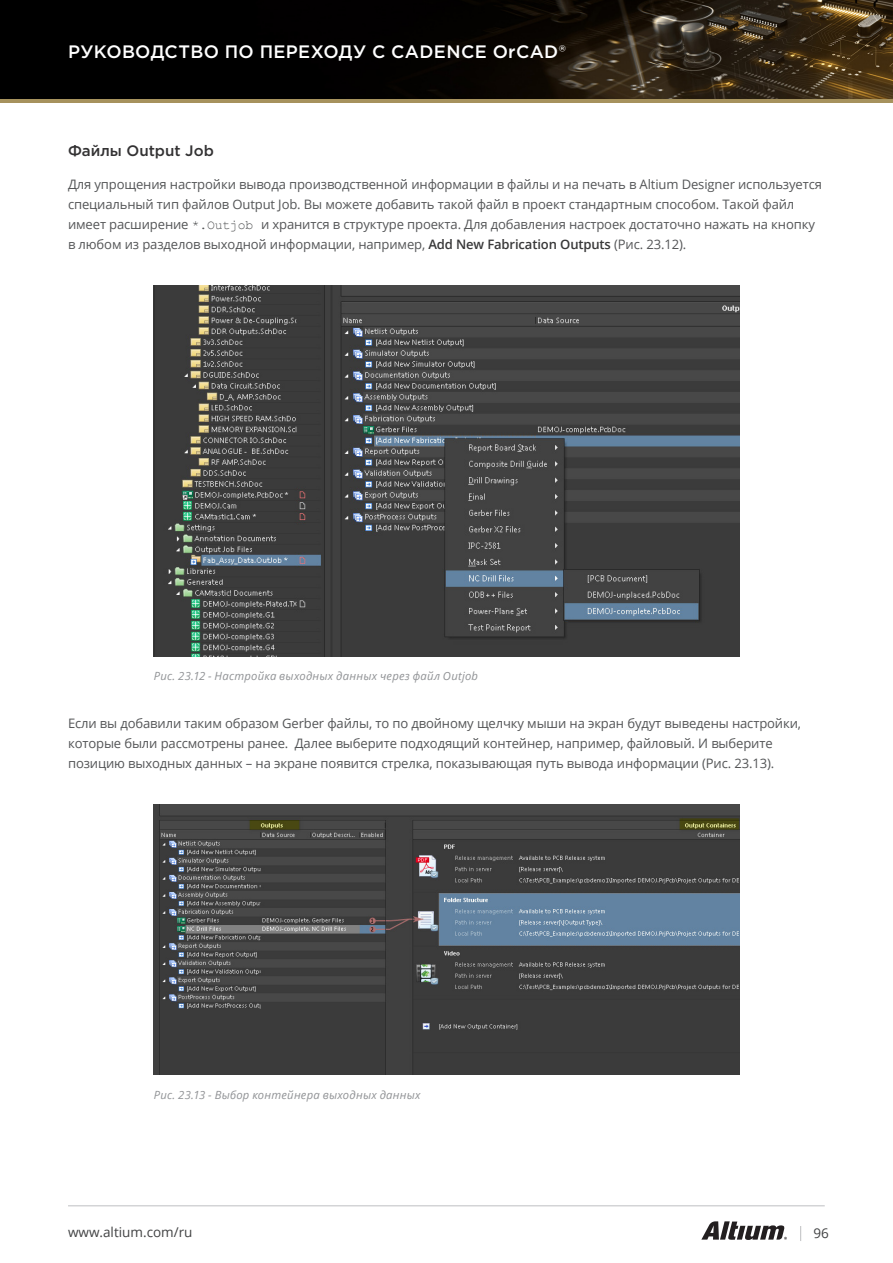
<style>
.page{position:relative;width:893px;height:1263px;background:#fff}
.page>*{position:absolute;margin:0;border:0;box-sizing:border-box;transform-origin:0 0}
.t1{font:500 18px "Gotham Pro";letter-spacing:.02em;color:#fff}
.Basic_Title{font:500 15.15px "Gotham Pro";color:#333233}
.t2{font:13.5px "Open Sans";color:#414243}
.Basic_Content{font:13.05px/20.1px "Open Sans";letter-spacing:-.01em;color:#545557}
.signature{font:italic 11.25px "Open Sans";letter-spacing:.02em;color:#919396}
.s1{font-family:"Gotham";font-weight:400}
.s2{font-family:"Courier New"}
.s3{font-weight:600;color:#383839}
</style>
<div class="page">
<svg style="left:701px;top:1221px;width:86px;height:19px"></svg>
<hr style="left:68px;top:1205px;width:757px;height:1px;background:#bebfc2">
<svg style="left:800px;top:1226px;width:1px;height:15px"></svg>
<img style="left:0;top:0;width:893px;height:99px">
<hr style="left:0;top:99px;width:893px;height:4px;background:#a6925d">
<img style="left:154px;top:285px;width:585px;height:372px">
<img style="left:154px;top:804px;width:585px;height:271px">
<h1 class="t1" style="left:68px;top:41px;width:499px">РУКОВОДСТВО ПО ПЕРЕХОДУ C CADENCE OrCAD<span class="s1">®</span></h1>
<p class="Basic_Title" style="left:68px;top:142px;width:147px">Файлы Output Job</p>
<p class="Basic_Content" style="left:68px;top:173px;width:755px">Для упрощения настройки вывода производственной информации в файлы и на печать в Altium Designer используется специальный тип файлов Output Job. Вы можете добавить такой файл в проект стандартным способом. Такой файл имеет расширение <span class="s2">*.Outjob</span> и хранится в структуре проекта. Для добавления настроек достаточно нажать на кнопку в любом из разделов выходной информации, например, <span class="s3">Add New Fabrication Outputs</span> (Рис. 23.12).</p>
<p class="signature" style="left:154px;top:669px;width:326px">Рис. 23.12 - Настройка выходных данных через файл Outjob</p>
<p class="Basic_Content" style="left:68px;top:713px;width:735px">Если вы добавили таким образом Gerber файлы, то по двойному щелчку мыши на экран будут выведены настройки, которые были рассмотрены ранее. Далее выберите подходящий контейнер, например, файловый. И выберите позицию выходных данных – на экране появится стрелка, показывающая путь вывода информации (Рис. 23.13).</p>
<p class="signature" style="left:154px;top:1087px;width:268px">Рис. 23.13 - Выбор контейнера выходных данных</p>
<p class="t2" style="left:68px;top:1222px;width:126px">www.altium.com/ru</p>
<p class="t2" style="left:813px;top:1224px;width:17px">96</p>
</div>
